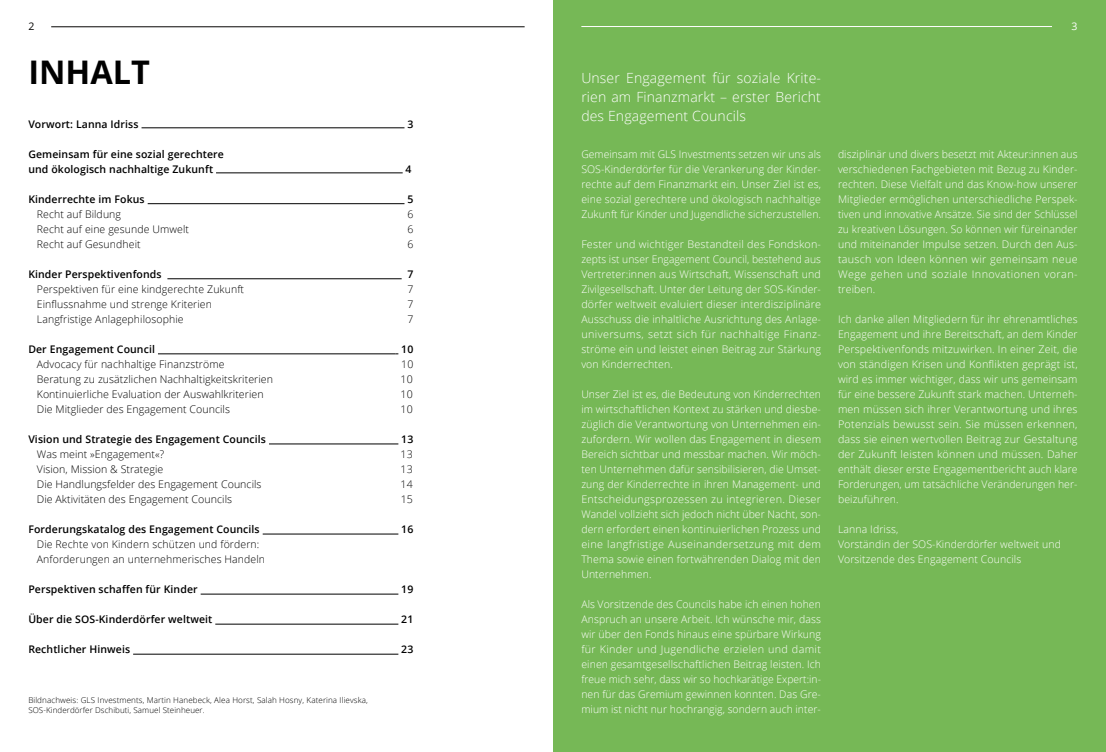
<style>
.page{position:relative;width:1106px;height:752px;background:#fff}
.page>*{position:absolute;margin:0;border:0;box-sizing:border-box;transform-origin:0 0}
.t1{font:700 32.5px "Open Sans";color:#000}
.intro_text{font:300 14px/19px "Open Sans";letter-spacing:.01em;color:#fff;text-align:justify}
.Body_-_weiß{font:300 10.5px/15px "Open Sans";letter-spacing:.01em;color:#fff;text-align:justify}
.Body{font:300 10.5px "Open Sans";letter-spacing:.01em;color:#000}
.Body-2{font:600 10.5px/15px "Open Sans";letter-spacing:.01em;color:#000}
.t2{font:10.5px "Open Sans";color:#060504}
.Body-3{font:10.5px "Open Sans";color:#fff}
.Body-4{font:300 8px/10px "Open Sans";letter-spacing:.01em;color:#000}
</style>
<div class="page">
<hr style="left:141px;top:127px;width:263px;height:1px;background:#000">
<hr style="left:216px;top:172px;width:187px;height:1px;background:#000">
<hr style="left:148px;top:203px;width:256px;height:1px;background:#000">
<hr style="left:167px;top:278px;width:234px;height:1px;background:#000">
<hr style="left:158px;top:353px;width:237px;height:1px;background:#000">
<hr style="left:269px;top:443px;width:129px;height:1px;background:#000">
<hr style="left:263px;top:533px;width:135px;height:1px;background:#000">
<hr style="left:201px;top:593px;width:197px;height:1px;background:#000">
<hr style="left:215px;top:623px;width:183px;height:1px;background:#000">
<hr style="left:133px;top:653px;width:265px;height:1px;background:#000">
<div style="left:553px;top:0;width:553px;height:751px;background:#76b856"></div>
<hr style="left:51px;top:27px;width:473px;height:1px;background:#060504">
<hr style="left:581px;top:26px;width:471px;height:1px;background:#fff">
<p class="t2" style="left:28px;top:19px;width:8px">2</p>
<p class="Body-3" style="left:1071px;top:19px;width:8px">3</p>
<h1 class="t1" style="left:28px;top:50px;width:123px">INHALT</h1>
<p class="intro_text" style="left:581px;top:68px;width:241px">Unser Engagement für soziale Krite&shy;rien am Finanzmarkt – erster Bericht des Engagement Councils</p>
<p class="Body_-_weiß" style="left:581px;top:146px;width:241px">Gemeinsam mit GLS Investments setzen wir uns als SOS-Kinderdörfer für die Verankerung der Kinder&shy;rechte auf dem Finanzmarkt ein. Unser Ziel ist es, eine sozial gerechtere und ökologisch nachhaltige Zukunft für Kinder und Jugendliche sicherzustellen.</p>
<p class="Body_-_weiß" style="left:581px;top:236px;width:241px">Fester und wichtiger Bestandteil des Fondskon&shy;zepts ist unser Engagement Council, bestehend aus Vertreter:innen aus Wirtschaft, Wissenschaft und Zivilgesellschaft. Unter der Leitung der SOS-Kinder&shy;dörfer weltweit evaluiert dieser interdisziplinäre Ausschuss die inhaltliche Ausrichtung des Anlage&shy;universums, setzt sich für nachhaltige Finanz&shy;ströme ein und leistet einen Beitrag zur Stärkung von Kinderrechten.</p>
<p class="Body_-_weiß" style="left:581px;top:386px;width:241px">Unser Ziel ist es, die Bedeutung von Kinderrechten im wirtschaftlichen Kontext zu stärken und diesbe&shy;züglich die Verantwortung von Unternehmen ein&shy;zufordern. Wir wollen das Engagement in diesem Bereich sichtbar und messbar machen. Wir möch&shy;ten Unternehmen dafür sensibilisieren, die Umset&shy;zung der Kinderrechte in ihren Management- und Entscheidungsprozessen zu integrieren. Dieser Wandel vollzieht sich jedoch nicht über Nacht, son&shy;dern erfordert einen kontinuierlichen Prozess und eine langfristige Auseinandersetzung mit dem Thema sowie einen fortwährenden Dialog mit den Unternehmen.</p>
<p class="Body_-_weiß" style="left:581px;top:596px;width:241px">Als Vorsitzende des Councils habe ich einen hohen Anspruch an unsere Arbeit. Ich wünsche mir, dass wir über den Fonds hinaus eine spürbare Wirkung für Kinder und Jugendliche erzielen und damit einen gesamtgesellschaftlichen Beitrag leisten. Ich freue mich sehr, dass wir so hochkarätige Expert:in&shy;nen für das Gremium gewinnen konnten. Das Gre&shy;mium ist nicht nur hochrangig, sondern auch inter-</p>
<p class="Body-2" style="left:28px;top:116px;width:112px">Vorwort: Lanna Idriss</p>
<p class="Body-2" style="left:407px;top:116px;width:7px">3</p>
<p class="Body-2" style="left:28px;top:146px;width:197px">Gemeinsam für eine sozial gerechtere und ökologisch nachhaltige Zukunft</p>
<p class="Body-2" style="left:405px;top:161px;width:7px">4</p>
<p class="Body-2" style="left:28px;top:191px;width:118px">Kinderrechte im Fokus</p>
<p class="Body-2" style="left:407px;top:191px;width:7px">5</p>
<p class="Body" style="left:37px;top:207px;width:86px">Recht auf Bildung</p>
<p class="Body" style="left:407px;top:207px;width:7px">6</p>
<p class="Body" style="left:37px;top:222px;width:154px">Recht auf eine gesunde Umwelt</p>
<p class="Body" style="left:407px;top:222px;width:7px">6</p>
<p class="Body" style="left:37px;top:237px;width:105px">Recht auf Gesundheit</p>
<p class="Body" style="left:407px;top:237px;width:7px">6</p>
<p class="Body-2" style="left:28px;top:266px;width:135px">Kinder Perspektivenfonds</p>
<p class="Body-2" style="left:407px;top:266px;width:7px">7</p>
<p class="Body" style="left:37px;top:282px;width:209px">Perspektiven für eine kindgerechte Zukunft</p>
<p class="Body" style="left:407px;top:282px;width:7px">7</p>
<p class="Body" style="left:37px;top:297px;width:177px">Einflussnahme und strenge Kriterien</p>
<p class="Body" style="left:407px;top:297px;width:7px">7</p>
<p class="Body" style="left:37px;top:312px;width:148px">Langfristige Anlagephilosophie</p>
<p class="Body" style="left:407px;top:312px;width:7px">7</p>
<p class="Body-2" style="left:28px;top:341px;width:128px">Der Engagement Council</p>
<p class="Body-2" style="left:401px;top:341px;width:14px">10</p>
<p class="Body" style="left:37px;top:357px;width:189px">Advocacy für nachhaltige Finanzströme</p>
<p class="Body" style="left:401px;top:357px;width:14px">10</p>
<p class="Body" style="left:37px;top:372px;width:238px">Beratung zu zusätzlichen Nachhaltigkeitskriterien</p>
<p class="Body" style="left:400px;top:372px;width:14px">10</p>
<p class="Body" style="left:37px;top:387px;width:228px">Kontinuierliche Evaluation der Auswahlkriterien</p>
<p class="Body" style="left:400px;top:387px;width:14px">10</p>
<p class="Body" style="left:37px;top:402px;width:195px">Die Mitglieder des Engagement Councils</p>
<p class="Body" style="left:400px;top:402px;width:14px">10</p>
<p class="Body-2" style="left:28px;top:431px;width:239px">Vision und Strategie des Engagement Councils</p>
<p class="Body-2" style="left:401px;top:431px;width:14px">13</p>
<p class="Body" style="left:37px;top:447px;width:129px">Was meint »Engagement«?</p>
<p class="Body" style="left:400px;top:447px;width:14px">13</p>
<p class="Body" style="left:37px;top:462px;width:128px">Vision, Mission &amp; Strategie</p>
<p class="Body" style="left:400px;top:462px;width:14px">13</p>
<p class="Body" style="left:37px;top:477px;width:226px">Die Handlungsfelder des Engagement Councils</p>
<p class="Body" style="left:400px;top:477px;width:14px">14</p>
<p class="Body" style="left:37px;top:492px;width:197px">Die Aktivitäten des Engagement Councils</p>
<p class="Body" style="left:400px;top:492px;width:14px">15</p>
<p class="Body-2" style="left:28px;top:521px;width:233px">Forderungskatalog des Engagement Councils</p>
<p class="Body-2" style="left:401px;top:521px;width:14px">16</p>
<p class="Body" style="left:37px;top:537px;width:224px">Die Rechte von Kindern schützen und fördern:</p>
<p class="Body" style="left:37px;top:552px;width:230px">Anforderungen an unternehmerisches Handeln</p>
<p class="Body-2" style="left:28px;top:581px;width:171px">Perspektiven schaffen für Kinder</p>
<p class="Body-2" style="left:401px;top:581px;width:14px">19</p>
<p class="Body-2" style="left:28px;top:611px;width:185px">Über die SOS-Kinderdörfer weltweit</p>
<p class="Body-2" style="left:401px;top:611px;width:14px">21</p>
<p class="Body-2" style="left:28px;top:641px;width:103px">Rechtlicher Hinweis</p>
<p class="Body-2" style="left:401px;top:641px;width:14px">23</p>
<p class="Body-4" style="left:28px;top:695px;width:341px">Bildnachweis: GLS Investments, Martin Hanebeck, Alea Horst, Salah Hosny, Katerina Ilievska,<br>SOS-Kinderdörfer Dschibuti, Samuel Steinheuer.</p>
<p class="Body_-_weiß" style="left:838px;top:146px;width:241px">disziplinär und divers besetzt mit Akteur:innen aus verschiedenen Fachgebieten mit Bezug zu Kinder&shy;rechten. Diese Vielfalt und das Know-how unserer Mitglieder ermöglichen unterschiedliche Perspek&shy;tiven und innovative Ansätze. Sie sind der Schlüssel zu kreativen Lösungen. So können wir füreinander und miteinander Impulse setzen. Durch den Aus&shy;tausch von Ideen können wir gemeinsam neue Wege gehen und soziale Innovationen voran&shy;treiben.</p>
<p class="Body_-_weiß" style="left:838px;top:311px;width:241px">Ich danke allen Mitgliedern für ihr ehrenamtliches Engagement und ihre Bereitschaft, an dem Kinder Perspektivenfonds mitzuwirken. In einer Zeit, die von ständigen Krisen und Konflikten geprägt ist, wird es immer wichtiger, dass wir uns gemeinsam für eine bessere Zukunft stark machen. Unterneh&shy;men müssen sich ihrer Verantwortung und ihres Potenzials bewusst sein. Sie müssen erkennen, dass sie einen wertvollen Beitrag zur Gestaltung der Zukunft leisten können und müssen. Daher enthält dieser erste Engagementbericht auch klare Forderungen, um tatsächliche Veränderungen her&shy;beizuführen.</p>
<p class="Body_-_weiß" style="left:838px;top:521px;width:62px">Lanna Idriss,</p>
<p class="Body_-_weiß" style="left:838px;top:536px;width:225px">Vorständin der SOS-Kinderdörfer weltweit und</p>
<p class="Body_-_weiß" style="left:838px;top:551px;width:185px">Vorsitzende des Engagement Councils</p>
</div>
